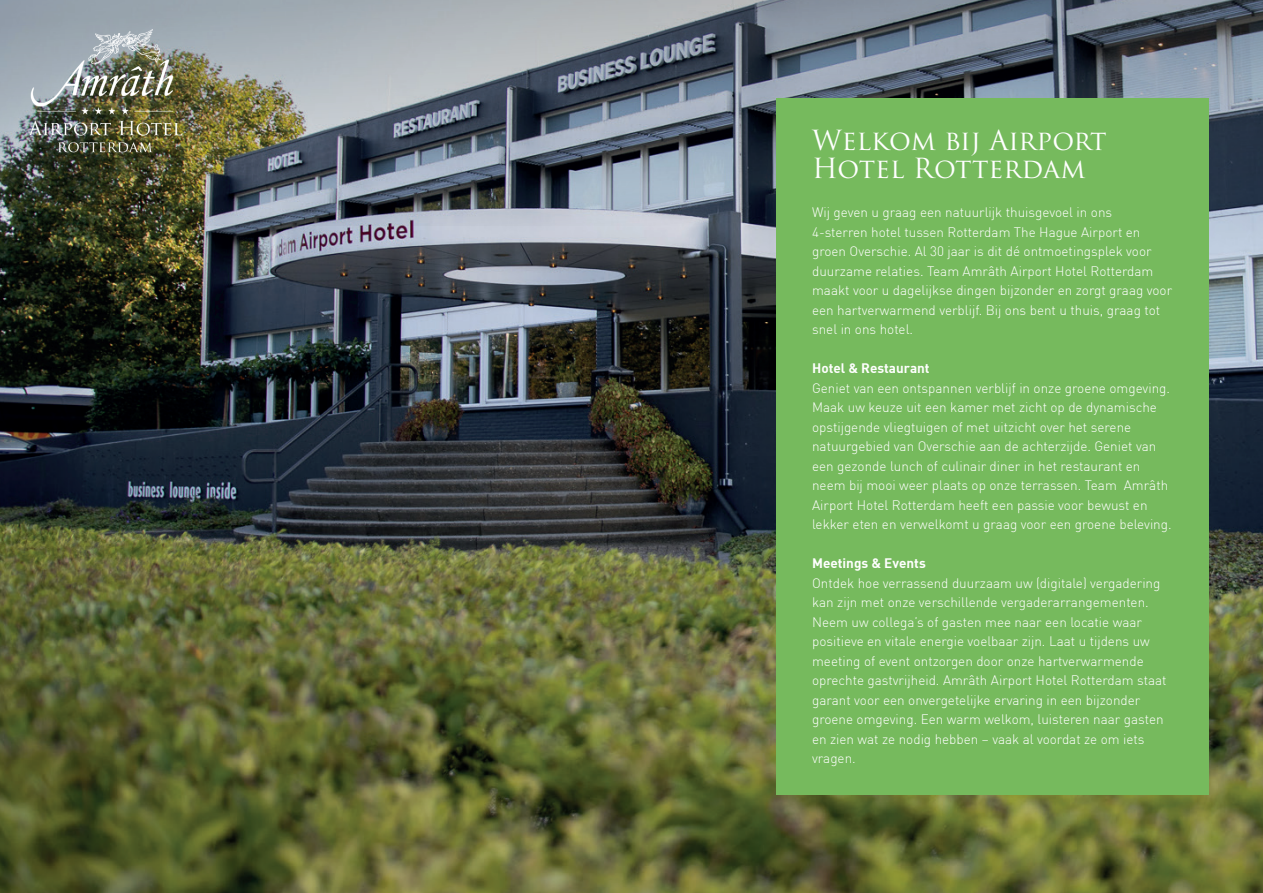
<style>
.page{position:relative;width:1263px;height:893px;background:#fff}
.page>*{position:absolute;margin:0;border:0;box-sizing:border-box;transform-origin:0 0}
.t1{font:27px/28.5px "Trajan Pro";color:#fff}
.t2{font:300 13.5px/19.5px "DIN";color:#fff}
.t3{font:13.5px "DIN Bold";color:#fff}
</style>
<div class="page">
<img style="left:0;top:225px;width:1263px;height:668px">
<img style="left:0;top:0;width:1263px;height:225px">
<div style="left:777px;top:98px;width:432px;height:697px;background:#76ba5d"></div>
<img style="left:29px;top:30px;width:154px;height:125px">
<h1 class="t1" style="left:812px;top:126px;width:296px">Welkom bij Airport<br>Hotel Rotterdam</h1>
<p class="t2" style="left:812px;top:203px;width:362px">Wij geven u graag een natuurlijk thuisgevoel in ons<br>4-sterren hotel tussen Rotterdam The Hague Airport en groen Overschie. Al 30 jaar is dit dé ontmoetingsplek voor duurzame relaties. Team Amrâth Airport Hotel Rotterdam maakt voor u dagelijkse dingen bijzonder en zorgt graag voor een hartverwarmend verblijf. Bij ons bent u thuis, graag tot snel in ons hotel.</p>
<p class="t3" style="left:812px;top:360px;width:119px">Hotel &amp; Restaurant</p>
<p class="t2" style="left:812px;top:378px;width:361px">Geniet van een ontspannen verblijf in onze groene omgeving.<br>Maak uw keuze uit een kamer met zicht op de dynamische opstijgende vliegtuigen of met uitzicht over het serene natuurgebied van Overschie aan de achterzijde. Geniet van een gezonde lunch of culinair diner in het restaurant en neem bij mooi weer plaats op onze terrassen. Team Amrâth Airport Hotel Rotterdam heeft een passie voor bewust en lekker eten en verwelkomt u graag voor een groene beleving.</p>
<p class="t3" style="left:812px;top:555px;width:115px">Meetings &amp; Events</p>
<p class="t2" style="left:812px;top:573px;width:356px">Ontdek hoe verrassend duurzaam uw (digitale) vergadering kan zijn met onze verschillende vergaderarrangementen.<br>Neem uw collega’s of gasten mee naar een locatie waar positieve en vitale energie voelbaar zijn. Laat u tijdens uw meeting of event ontzorgen door onze hartverwarmende oprechte gastvrijheid. Amrâth Airport Hotel Rotterdam staat garant voor een onvergetelijke ervaring in een bijzonder groene omgeving. Een warm welkom, luisteren naar gasten en zien wat ze nodig hebben – vaak al voordat ze om iets vragen.</p>
</div>
